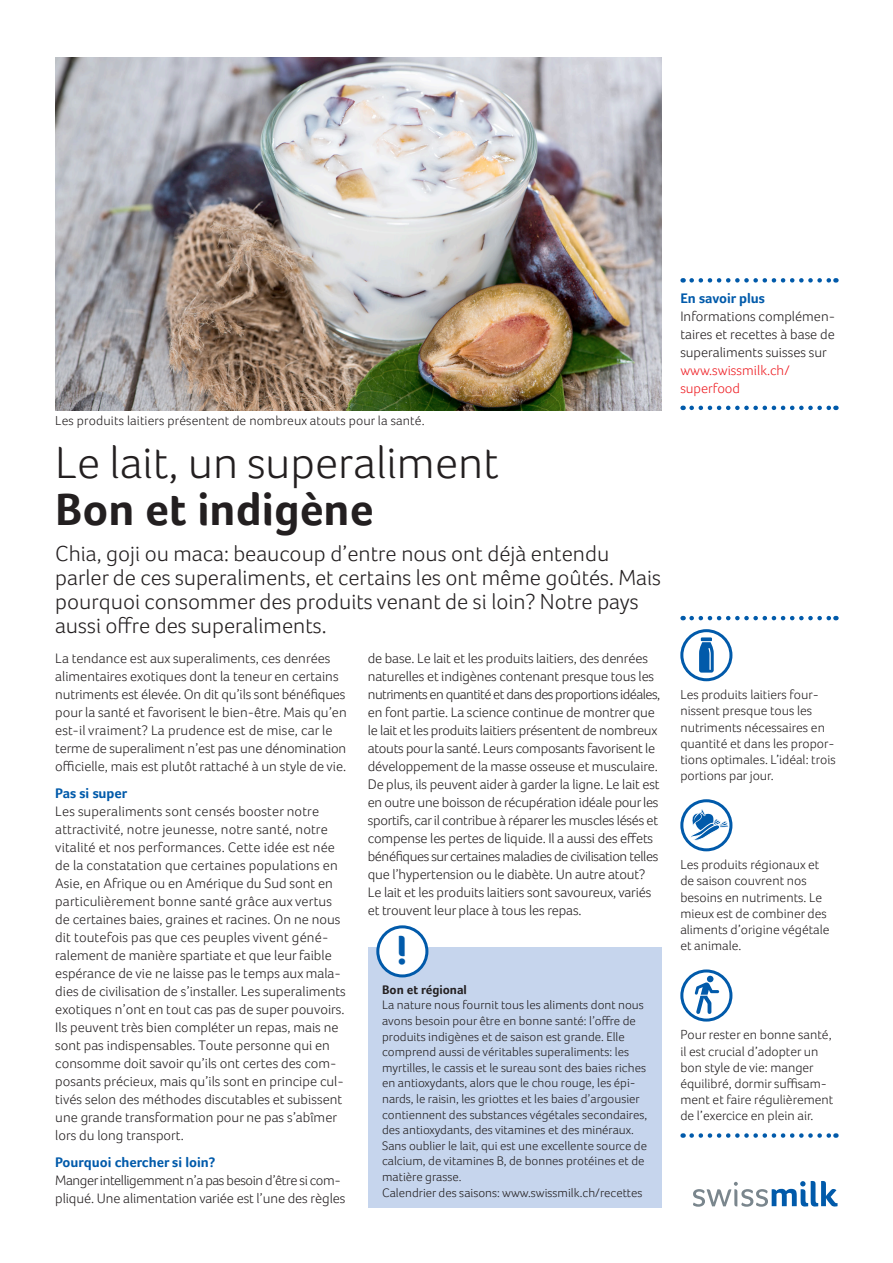
<style>
.page{position:relative;width:893px;height:1263px;background:#fff}
.page>*{position:absolute;margin:0;border:0;box-sizing:border-box;transform-origin:0 0}
.t1{font:300 46.5px "Foco";color:#231f20}
.t2{font:700 46.5px "Foco";color:#231f20}
.t3{font:700 42px "Foco";color:#015aaa}
.t4{font:300 22.5px/24px "Foco";color:#231f20}
.t5{font:300 14.25px/18px "Foco";color:#231f20}
.t6{font:700 14.25px "Foco";color:#015aaa}
.t7{font:300 14.25px/18px "Foco";color:#ee1d23}
.t8{font:300 13.5px/16.2px "Foco";color:#231f20}
.t9{font:300 12.75px/15.6px "Foco";color:#231f20}
.t10{font:700 12.75px "Foco";color:#231f20}
</style>
<div class="page">
<div style="left:368px;top:947px;width:293px;height:261px;background:#c6d5ed"></div>
<svg style="left:693px;top:1181px;width:144px;height:26px"></svg>
<div style="left:378px;top:927px;width:49px;height:49px;background:#fff;border-radius:50%"></div>
<div style="left:376px;top:925px;width:52px;height:52px;border:3px solid #015aaa;border-radius:50%"></div>
<svg style="left:692px;top:278px;width:144px;height:5px"></svg>
<svg style="left:692px;top:406px;width:144px;height:4px"></svg>
<img style="left:55px;top:57px;width:606px;height:353px">
<svg style="left:692px;top:616px;width:144px;height:4px"></svg>
<svg style="left:692px;top:1133px;width:144px;height:5px"></svg>
<svg style="left:684px;top:633px;width:45px;height:45px"></svg>
<div style="left:680px;top:629px;width:52px;height:52px;border:3px solid #015aaa;border-radius:50%"></div>
<svg style="left:686px;top:808px;width:43px;height:34px"></svg>
<div style="left:680px;top:799px;width:52px;height:52px;border:3px solid #015aaa;border-radius:50%"></div>
<svg style="left:682px;top:972px;width:47px;height:47px"></svg>
<div style="left:680px;top:969px;width:52px;height:52px;border:3px solid #015aaa;border-radius:50%"></div>
<p class="t8" style="left:55px;top:413px;width:371px">Les produits laitiers présentent de nombreux atouts pour la santé.</p>
<h1 class="t1" style="left:55px;top:436px;width:445px">Le lait, un superaliment</h1>
<h1 class="t2" style="left:55px;top:482px;width:320px">Bon et indigène</h1>
<h3 class="t4" style="left:55px;top:541px;width:607px">Chia, goji ou maca: beaucoup d’entre nous ont déjà entendu parler de ces superaliments, et certains les ont même goûtés. Mais pourquoi consommer des produits venant de si loin? Notre pays aussi offre des superaliments.</h3>
<p class="t5" style="left:55px;top:649px;width:293px">La tendance est aux superaliments, ces denrées alimentaires exotiques dont la teneur en certains nutriments est élevée. On dit qu’ils sont bénéfiques pour la santé et favorisent le bien-être. Mais qu’en est-il vraiment? La prudence est de mise, car le terme de superaliment n’est pas une dénomination officielle, mais est plutôt rattaché à un style de vie.</p>
<p class="t6" style="left:55px;top:785px;width:74px">Pas si super</p>
<p class="t5" style="left:55px;top:802px;width:292px">Les superaliments sont censés booster notre attractivité, notre jeunesse, notre santé, notre vitalité et nos performances. Cette idée est née de la constatation que certaines populations en Asie, en Afrique ou en Amérique du Sud sont en particulièrement bonne santé grâce aux vertus de certaines baies, graines et racines. On ne nous dit toutefois pas que ces peuples vivent géné&shy;ralement de manière spartiate et que leur faible espérance de vie ne laisse pas le temps aux mala&shy;dies de civilisation de s’installer. Les superaliments exotiques n’ont en tout cas pas de super pouvoirs.<br>Ils peuvent très bien compléter un repas, mais ne sont pas indispensables. Toute personne qui en consomme doit savoir qu’ils ont certes des com&shy;posants précieux, mais qu’ils sont en principe cul&shy;tivés selon des méthodes discutables et subissent une grande transformation pour ne pas s’abîmer lors du long transport.</p>
<p class="t6" style="left:55px;top:1154px;width:162px">Pourquoi chercher si loin?</p>
<p class="t5" style="left:55px;top:1171px;width:292px">Manger intelligemment n’a pas besoin d’être si com&shy;pliqué. Une alimentation variée est l’une des règles</p>
<p class="t5" style="left:368px;top:649px;width:294px">de base. Le lait et les produits laitiers, des denrées naturelles et indigènes contenant presque tous les nutriments en quantité et dans des proportions idéales, en font partie. La science continue de montrer que le lait et les produits laitiers présentent de nombreux atouts pour la santé. Leurs composants favorisent le développement de la masse osseuse et musculaire.<br>De plus, ils peuvent aider à garder la ligne. Le lait est en outre une boisson de récupération idéale pour les sportifs, car il contribue à réparer les muscles lésés et compense les pertes de liquide. Il a aussi des effets bénéfiques sur certaines maladies de civilisation telles que l’hypertension ou le diabète. Un autre atout?<br>Le lait et les produits laitiers sont savoureux, variés et trouvent leur place à tous les repas.</p>
<h2 class="t3" style="left:396px;top:925px;width:13px">!</h2>
<p class="t10" style="left:382px;top:982px;width:86px">Bon et régional</p>
<p class="t9" style="left:382px;top:997px;width:267px">La nature nous fournit tous les aliments dont nous avons besoin pour être en bonne santé: l’offre de produits indigènes et de saison est grande. Elle comprend aussi de véritables superaliments: les myrtilles, le cassis et le sureau sont des baies riches en antioxydants, alors que le chou rouge, les épi&shy;nards, le raisin, les griottes et les baies d’argousier contiennent des substances végétales secondaires, des antioxydants, des vitamines et des minéraux.<br>Sans oublier le lait, qui est une excellente source de calcium, de vitamines B, de bonnes protéines et de matière grasse.<br>Calendrier des saisons: www.swissmilk.ch/recettes</p>
<p class="t6" style="left:680px;top:290px;width:86px">En savoir plus</p>
<p class="t5" style="left:680px;top:308px;width:156px;text-align:justify">Informations complémen&shy;taires et recettes à base de superaliments suisses sur</p>
<p class="t7" style="left:680px;top:361px;width:111px">www.swissmilk.ch/ superfood</p>
<p class="t8" style="left:680px;top:686px;width:157px">Les produits laitiers four&shy;nissent presque tous les nutriments nécessaires en quantité et dans les propor&shy;tions optimales. L’idéal: trois portions par jour.</p>
<p class="t8" style="left:680px;top:856px;width:151px">Les produits régionaux et de saison couvrent nos besoins en nutriments. Le mieux est de combiner des aliments d’origine végétale et animale.</p>
<p class="t8" style="left:680px;top:1027px;width:155px">Pour rester en bonne santé, il est crucial d’adopter un bon style de vie: manger équilibré, dormir suffisam&shy;ment et faire régulièrement de l’exercice en plein air.</p>
</div>
